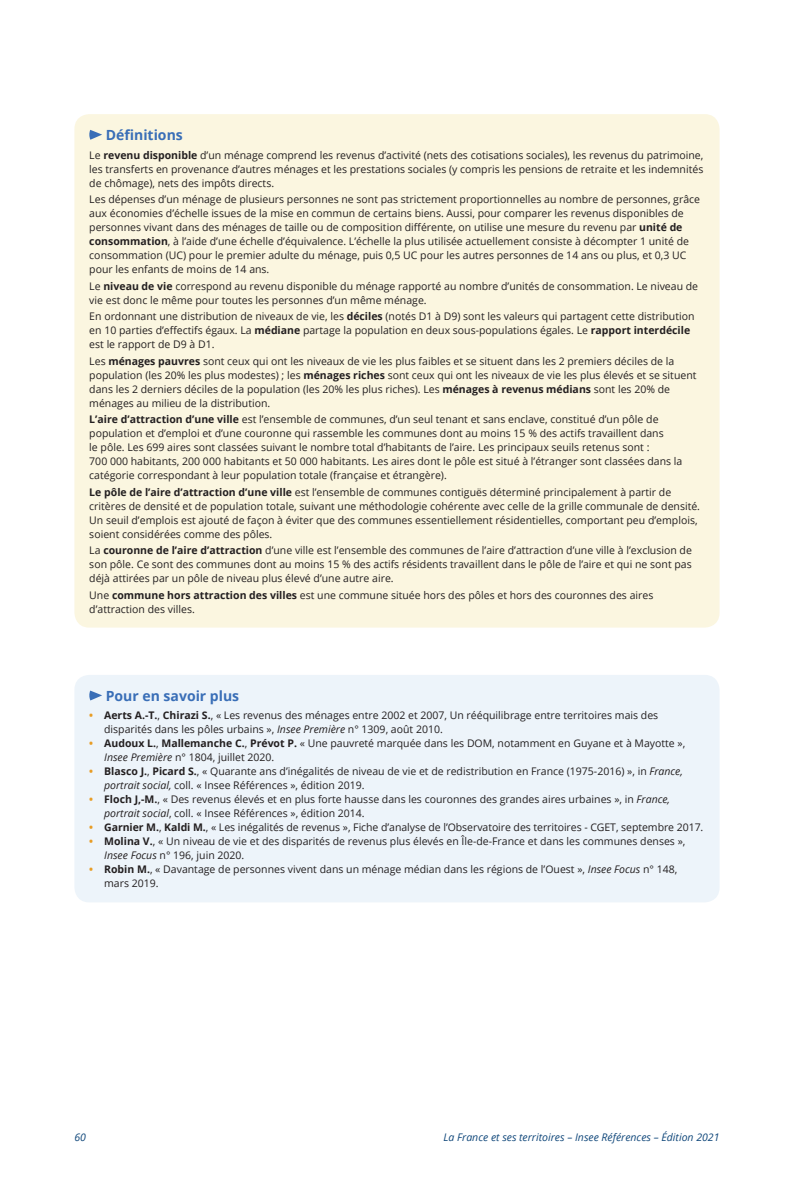
<style>
.page{position:relative;width:794px;height:1191px;background:#fff}
.page>*{position:absolute;margin:0;border:0;box-sizing:border-box;transform-origin:0 0}
.t1{font:700 14px "Open Sans";color:#396eb7}
.t2{font:10.5px/14px "Open Sans";color:#231f20}
.t3{font:italic 10.5px "Open Sans";color:#11487b}
.s1{font-weight:700}
.s2{font-weight:700;color:#e89d25}
.s3{font-style:italic}
</style>
<div class="page">
<div style="left:74px;top:675px;width:645px;height:227px;background:#edf4fa;border-radius:15px"></div>
<svg style="left:89px;top:690px;width:13px;height:10px"></svg>
<div style="left:74px;top:114px;width:645px;height:513px;background:#fbf6e0;border-radius:15px"></div>
<svg style="left:89px;top:130px;width:13px;height:10px"></svg>
<h1 class="t1" style="left:106px;top:125px;width:78px">Définitions</h1>
<p class="t2" style="left:89px;top:148px;width:615px;text-align:justify">Le <span class="s1">revenu disponible</span> d’un ménage comprend les revenus d’activité (nets des cotisations sociales), les revenus du patrimoine, les transferts en provenance d’autres ménages et les prestations sociales (y compris les pensions de retraite et les indemnités de chômage), nets des impôts directs.</p>
<p class="t2" style="left:89px;top:192px;width:612px">Les dépenses d’un ménage de plusieurs personnes ne sont pas strictement proportionnelles au nombre de personnes, grâce aux économies d’échelle issues de la mise en commun de certains biens. Aussi, pour comparer les revenus disponibles de personnes vivant dans des ménages de taille ou de composition différente, on utilise une mesure du revenu par <span class="s1">unité de consommation</span>, à l’aide d’une échelle d’équivalence. L’échelle la plus utilisée actuellement consiste à décompter 1 unité de consommation (UC) pour le premier adulte du ménage, puis 0,5 UC pour les autres personnes de 14 ans ou plus, et 0,3 UC pour les enfants de moins de 14 ans.</p>
<p class="t2" style="left:89px;top:279px;width:610px">Le <span class="s1">niveau de vie</span> correspond au revenu disponible du ménage rapporté au nombre d’unités de consommation. Le niveau de vie est donc le même pour toutes les personnes d’un même ménage.</p>
<p class="t2" style="left:89px;top:309px;width:607px">En ordonnant une distribution de niveaux de vie, les <span class="s1">déciles</span> (notés D1 à D9) sont les valeurs qui partagent cette distribution en 10 parties d’effectifs égaux. La <span class="s1">médiane</span> partage la population en deux sous‑populations égales. Le <span class="s1">rapport interdécile </span>est le rapport de D9 à D1.</p>
<p class="t2" style="left:89px;top:353px;width:608px">Les <span class="s1">ménages pauvres</span> sont ceux qui ont les niveaux de vie les plus faibles et se situent dans les 2 premiers déciles de la population (les 20% les plus modestes) ; les <span class="s1">ménages riches</span> sont ceux qui ont les niveaux de vie les plus élevés et se situent dans les 2 derniers déciles de la population (les 20% les plus riches). Les <span class="s1">ménages à revenus médians</span> sont les 20% de ménages au milieu de la distribution.</p>
<p class="t2" style="left:89px;top:412px;width:594px"><span class="s1">L’aire d’attraction d’une ville</span> est l’ensemble de communes, d’un seul tenant et sans enclave, constitué d’un pôle de population et d’emploi et d’une couronne qui rassemble les communes dont au moins 15 % des actifs travaillent dans<br>le pôle. Les 699 aires sont classées suivant le nombre total d’habitants de l’aire. Les principaux seuils retenus sont :<br>700 000 habitants, 200 000 habitants et 50 000 habitants. Les aires dont le pôle est situé à l’étranger sont classées dans la catégorie correspondant à leur population totale (française et étrangère).</p>
<p class="t2" style="left:89px;top:484px;width:612px"><span class="s1">Le pôle de l’aire d’attraction d’une ville</span> est l’ensemble de communes contiguës déterminé principalement à partir de critères de densité et de population totale, suivant une méthodologie cohérente avec celle de la grille communale de densité.<br>Un seuil d’emplois est ajouté de façon à éviter que des communes essentiellement résidentielles, comportant peu d’emplois, soient considérées comme des pôles.</p>
<p class="t2" style="left:89px;top:543px;width:604px;text-align:justify">La <span class="s1">couronne de l’aire d’attraction</span> d’une ville est l’ensemble des communes de l’aire d’attraction d’une ville à l’exclusion de son pôle. Ce sont des communes dont au moins 15 % des actifs résidents travaillent dans le pôle de l’aire et qui ne sont pas déjà attirées par un pôle de niveau plus élevé d’une autre aire.</p>
<p class="t2" style="left:89px;top:587px;width:565px">Une <span class="s1">commune hors attraction des villes</span> est une commune située hors des pôles et hors des couronnes des aires d’attraction des villes.</p>
<h1 class="t1" style="left:106px;top:685px;width:135px">Pour en savoir plus</h1>
<p class="t2" style="left:104px;top:708px;width:555px;text-indent:-15px"><span class="s2">•</span> <span class="s1">Aerts A.‑T.</span>, <span class="s1">Chirazi S.</span>, « Les revenus des ménages entre 2002 et 2007, Un rééquilibrage entre territoires mais des disparités dans les pôles urbains », <span class="s3">Insee Première</span> n° 1309, août 2010.</p>
<p class="t2" style="left:104px;top:736px;width:582px;text-indent:-15px"><span class="s2">•</span> <span class="s1">Audoux L.</span>, <span class="s1">Mallemanche C.</span>, <span class="s1">Prévot P.</span> « Une pauvreté marquée dans les DOM, notamment en Guyane et à Mayotte »,<br><span class="s3">Insee Première</span> n° 1804, juillet 2020.</p>
<p class="t2" style="left:104px;top:764px;width:580px;text-indent:-15px"><span class="s2">•</span> <span class="s1">Blasco J.</span>, <span class="s1">Picard S.</span>, « Quarante ans d’inégalités de niveau de vie et de redistribution en France (1975‑2016) », in <span class="s3">France, portrait social,</span> coll. « Insee Références », édition 2019.</p>
<p class="t2" style="left:104px;top:792px;width:567px;text-indent:-15px"><span class="s2">•</span> <span class="s1">Floch J,‑M.</span>, « Des revenus élevés et en plus forte hausse dans les couronnes des grandes aires urbaines », in <span class="s3">France, portrait social</span>, coll. « Insee Références », édition 2014.</p>
<p class="t2" style="left:89px;top:820px;width:615px"><span class="s2">•</span> <span class="s1">Garnier M.</span>, <span class="s1">Kaldi M.</span>, « Les inégalités de revenus », Fiche d’analyse de l’Observatoire des territoires ‑ CGET, septembre 2017.</p>
<p class="t2" style="left:104px;top:834px;width:583px;text-indent:-15px"><span class="s2">•</span> <span class="s1">Molina V.</span>, « Un niveau de vie et des disparités de revenus plus élevés en Île‑de‑France et dans les communes denses »,<br><span class="s3">Insee Focus</span> n° 196, juin 2020.</p>
<p class="t2" style="left:104px;top:862px;width:575px;text-indent:-15px"><span class="s2">•</span> <span class="s1">Robin M.</span>, « Davantage de personnes vivent dans un ménage médian dans les régions de l’Ouest », <span class="s3">Insee Focus</span> n° 148, mars 2019.</p>
<p class="t3" style="left:74px;top:1130px;width:13px">60</p>
<p class="t3" style="left:443px;top:1130px;width:277px">La France et ses territoires – Insee Références – Édition 2021</p>
</div>
